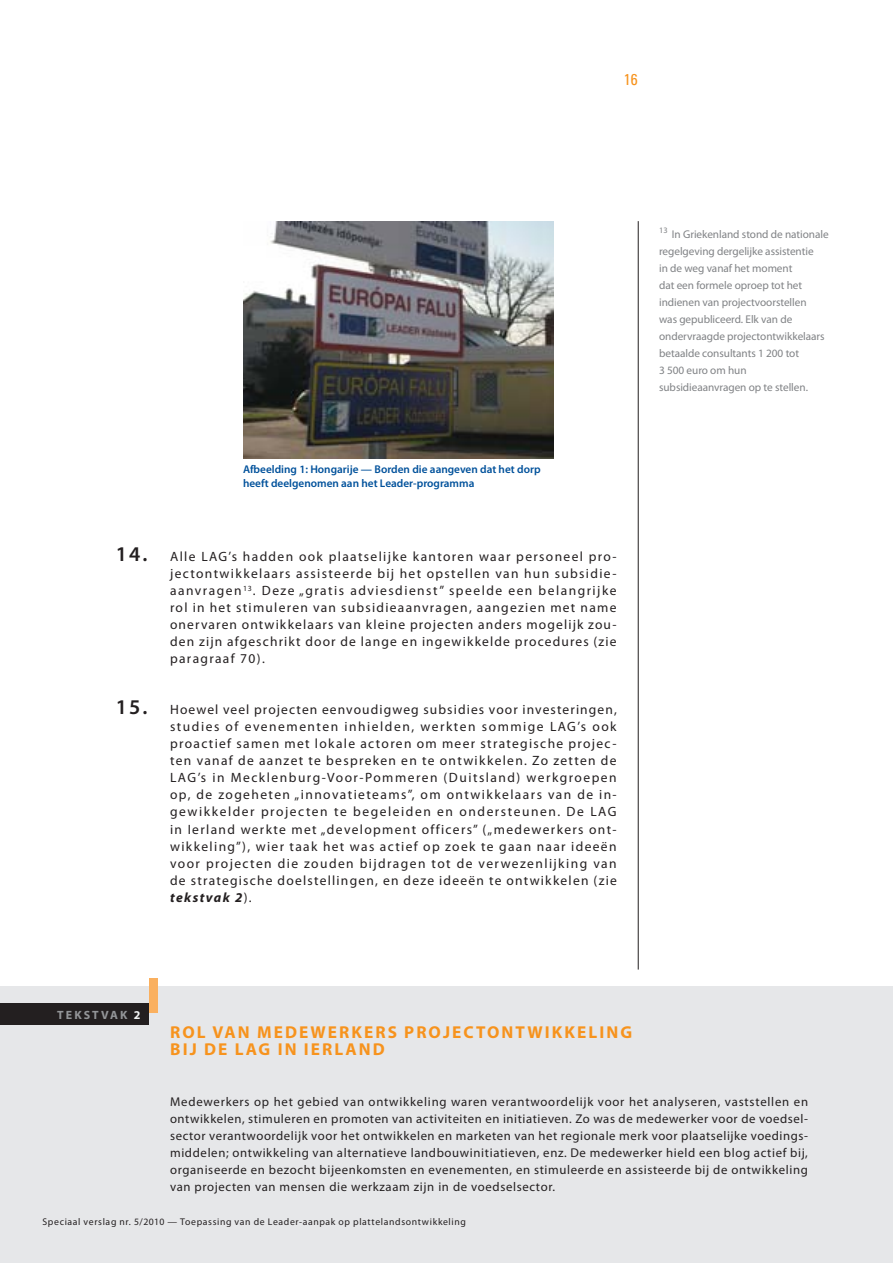
<style>
.page{position:relative;width:893px;height:1263px;background:#fff}
.page>*{position:absolute;margin:0;border:0;box-sizing:border-box;transform-origin:0 0}
.t1{font:700 17.25px/17px "Myriad Pro";letter-spacing:.12em;color:#f7931d}
.t2{font:condensed 15.75px "Univers LT Std";color:#f7931d}
.t3{font:13.5px/17px "Myriad Pro";letter-spacing:.09em;color:#231f20;text-align:justify}
.t4{font:12.75px/17px "Myriad Pro";letter-spacing:.05em;color:#231f20;text-align:justify}
.t5{font:700 12px "Myriad Pro";letter-spacing:.17em;color:#939598}
.t6{font:11.25px/17px "Myriad Pro";letter-spacing:-.005em;color:#808285}
.t7{font:600 11.25px/13.5px "Myriad Pro";color:#01519b}
.t8{font:9.75px "Myriad Pro";letter-spacing:.065em;color:#231f20}
.s1{font-weight:600;font-size:21px}
.s2{font-weight:700;font-style:italic}
.s3{color:#f2f3f4}
</style>
<div class="page">
<div style="left:0;top:1174px;width:893px;height:89px;background:#e6e7e9"></div>
<hr style="left:638px;top:221px;width:1px;height:748px;background:#231f20">
<div style="left:0;top:986px;width:893px;height:188px;background:#e6e7e9"></div>
<div style="left:0;top:1003px;width:149px;height:22px;background:#231f20"></div>
<div style="left:149px;top:978px;width:8px;height:34px;background:#fab05f"></div>
<img style="left:243px;top:222px;width:310px;height:237px">
<p class="t2" style="left:624px;top:69px;width:15px">16</p>
<p class="t7" style="left:243px;top:462px;width:299px">Afbeelding 1: Hongarije — Borden die aangeven dat het dorp heeft deelgenomen aan het Leader‑programma</p>
<p class="t3" style="left:170px;top:548px;width:448px;text-indent:-54px"><span class="s1">14.</span> Alle LAG’s hadden ook plaatselijke kantoren waar personeel pro‑ jectontwikkelaars assisteerde bij het opstellen van hun subsidie‑ aanvragen<sup>13</sup>. Deze „gratis adviesdienst” speelde een belangrijke rol in het stimuleren van subsidieaanvragen, aangezien met name onervaren ontwikkelaars van kleine projecten anders mogelijk zou‑ den zijn afgeschrikt door de lange en ingewikkelde procedures (zie paragraaf 70).</p>
<p class="t3" style="left:170px;top:701px;width:448px;text-indent:-54px"><span class="s1">15.</span> Hoewel veel projecten eenvoudigweg subsidies voor investeringen, studies of evenementen inhielden, werkten sommige LAG’s ook proactief samen met lokale actoren om meer strategische projec‑ ten vanaf de aanzet te bespreken en te ontwikkelen. Zo zetten de LAG’s in Mecklenburg-Voor-Pommeren (Duitsland) werkgroepen op, de zogeheten „innovatieteams”, om ontwikkelaars van de in‑ gewikkelder projecten te begeleiden en ondersteunen. De LAG in Ierland werkte met „development officers” („medewerkers ont‑ wikkeling”), wier taak het was actief op zoek te gaan naar ideeën voor projecten die zouden bijdragen tot de verwezenlijking van de strategische doelstellingen, en deze ideeën te ontwikkelen (zie <span class="s2">tekstvak 2</span>).</p>
<p class="t6" style="left:659px;top:226px;width:171px"><sup>13</sup> In Griekenland stond de nationale regelgeving dergelijke assistentie<br>in de weg vanaf het moment<br>dat een formele oproep tot het indienen van projectvoorstellen<br>was gepubliceerd. Elk van de ondervraagde projectontwikkelaars betaalde consultants 1 200 tot<br>3 500 euro om hun subsidieaanvragen op te stellen.</p>
<p class="t5" style="left:57px;top:1007px;width:85px">TEKSTVAK <span class="s3">2</span></p>
<p class="t1" style="left:170px;top:1023px;width:463px">ROL VAN MEDEWERKERS PROJECTONTWIKKELING<br>BIJ DE LAG IN IERLAND</p>
<p class="t4" style="left:170px;top:1093px;width:639px">Medewerkers op het gebied van ontwikkeling waren verantwoordelijk voor het analyseren, vaststellen en ontwikkelen, stimuleren en promoten van activiteiten en initiatieven. Zo was de medewerker voor de voedsel‑ sector verantwoordelijk voor het ontwikkelen en marketen van het regionale merk voor plaatselijke voedings‑ middelen; ontwikkeling van alternatieve landbouwinitiatieven, enz. De medewerker hield een blog actief bij, organiseerde en bezocht bijeenkomsten en evenementen, en stimuleerde en assisteerde bij de ontwikkeling van projecten van mensen die werkzaam zijn in de voedselsector.</p>
<p class="t8" style="left:43px;top:1215px;width:425px">Speciaal verslag nr. 5/2010 — Toepassing van de Leader‑aanpak op plattelandsontwikkeling</p>
</div>
